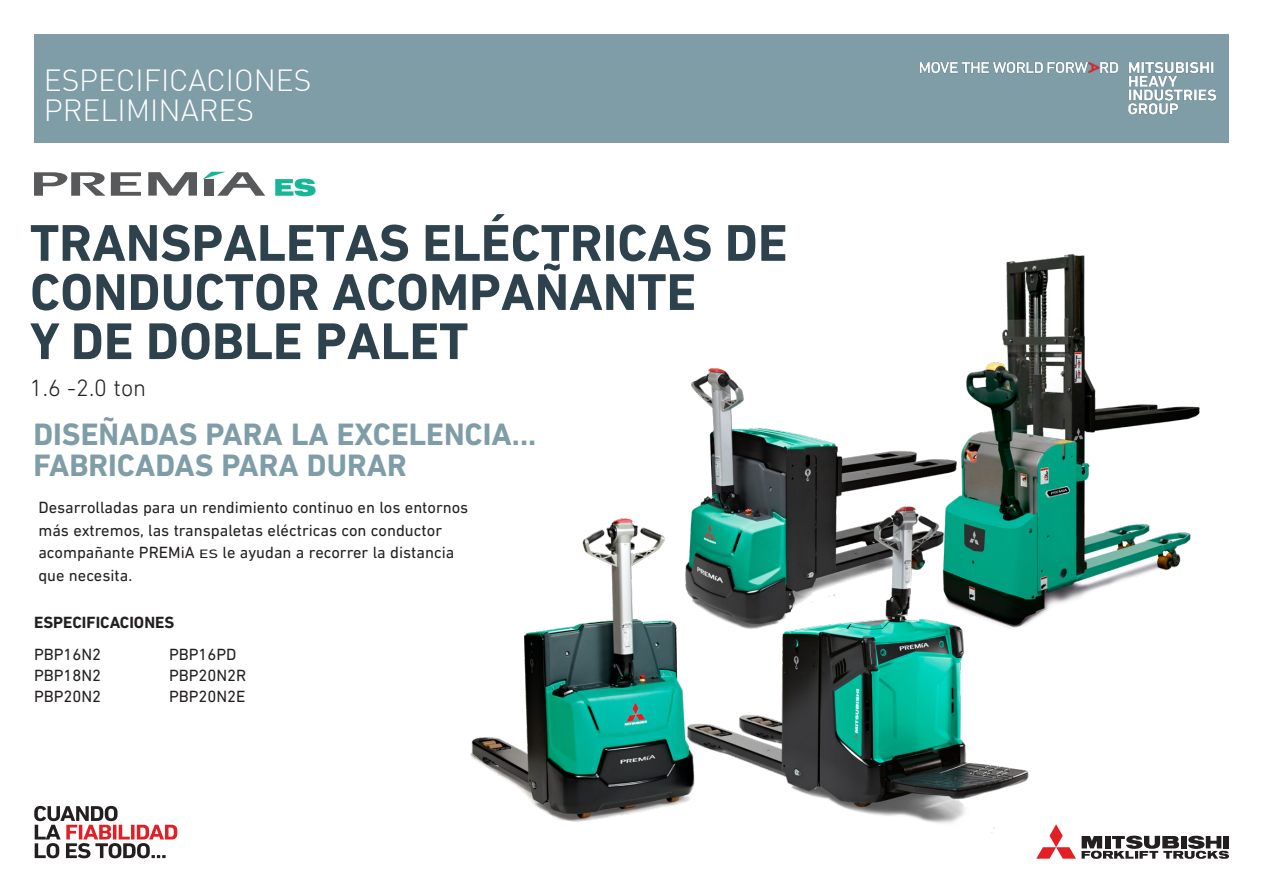
<style>
.page{position:relative;width:1263px;height:893px;background:#fff}
.page>*{position:absolute;margin:0;border:0;box-sizing:border-box;transform-origin:0 0}
.FrontCover_RANGE-NAM{font:700 52.5px/49.2px "DIN Next LT Pro";color:#2e424d}
.FrontCover-signature{font:700 31.5px/31.5px "DIN Next LT Pro";color:#7f9da7}
.Front-Preliminary_XX{font:300 30px/30px "DIN";color:#fff}
.FrontCover-Capacity{font:300 24px "DIN Next LT Pro";color:#231f20}
.BODY_BIG_cover_lead{font:16.5px/21px "DIN Next LT Pro";color:#231f20}
.BODY_BIG_cover_lead-2{font:700 16.5px "DIN Next LT Pro";color:#231f20}
.s1{font-size:12.3px}
</style>
<div class="page">
<svg style="left:34px;top:172px;width:107px;height:24px"></svg>
<svg style="left:148px;top:172px;width:117px;height:24px"></svg>
<svg style="left:275px;top:179px;width:41px;height:17px"></svg>
<img style="left:470px;top:254px;width:730px;height:579px">
<svg style="left:1036px;top:824px;width:193px;height:35px"></svg>
<div style="left:34px;top:34px;width:1195px;height:108px;background:#7f9da7"></div>
<img style="left:920px;top:61px;width:296px;height:54px">
<svg style="left:34px;top:806px;width:143px;height:52px"></svg>
<p class="Front-Preliminary_XX" style="left:44px;top:65px;width:269px">ESPECIFICACIONES<br>PRELIMINARES</p>
<p class="FrontCover_RANGE-NAM" style="left:30px;top:218px;width:759px">TRANSPALETAS ELÉCTRICAS DE<br>CONDUCTOR ACOMPAÑANTE<br>Y DE DOBLE PALET</p>
<p class="FrontCover-Capacity" style="left:30px;top:374px;width:118px">1.6 -2.0 ton</p>
<p class="FrontCover-signature" style="left:33px;top:418px;width:504px">DISEÑADAS PARA LA EXCELENCIA...<br>FABRICADAS PARA DURAR</p>
<p class="BODY_BIG_cover_lead" style="left:38px;top:496px;width:431px;line-height:22.5px">Desarrolladas para un rendimiento continuo en los entornos más extremos, las transpaletas eléctricas con conductor acompañante PREMiA <span class="s1">ES</span> le ayudan a recorrer la distancia que necesita.</p>
<p class="BODY_BIG_cover_lead-2" style="left:34px;top:612px;width:142px">ESPECIFICACIONES</p>
<p class="BODY_BIG_cover_lead" style="left:34px;top:644px;width:69px;text-align:justify">PBP16N2<br>PBP18N2<br>PBP20N2</p>
<p class="BODY_BIG_cover_lead" style="left:169px;top:644px;width:79px">PBP16PD<br>PBP20N2R<br>PBP20N2E</p>
</div>
